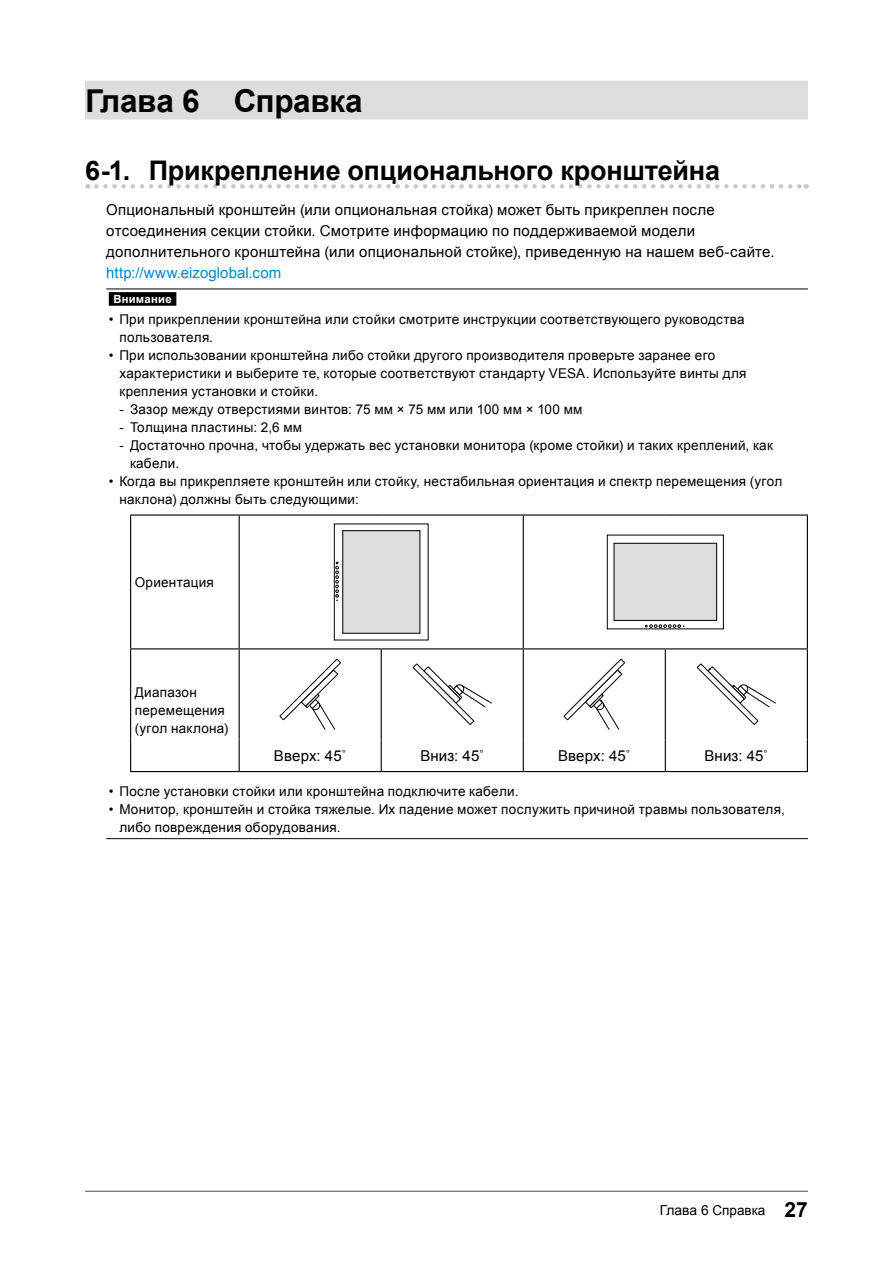
<style>
.page{position:relative;width:893px;height:1263px;background:#fff}
.page>*{position:absolute;margin:0;border:0;box-sizing:border-box;transform-origin:0 0}
.t1{font:700 31.5px "Arial";letter-spacing:-.01em;color:#000}
.t2{font:700 27px "Arial";letter-spacing:-.005em;color:#000}
.t3{font:15px/21px "Arial";letter-spacing:.015em;color:#000}
.t4{font:15px "Arial";letter-spacing:.005em;color:#0087c3}
.t5{font:13.5px/18px "Arial";letter-spacing:.02em;color:#000}
.t6{font:13.5px "Arial";color:#000}
.t7{font:700 11.25px "Arial";letter-spacing:.025em;color:#fff}
.s1{font-size:13.8px}
.s2{font-weight:700;font-size:21px}
</style>
<div class="page">
<hr style="left:85px;top:1191px;width:723px;height:1px;background:#595757">
<div style="left:85px;top:81px;width:723px;height:39px;background:#dcdddd"></div>
<svg style="left:96px;top:184px;width:711px;height:5px"></svg>
<hr style="left:106px;top:289px;width:702px;height:1px;background:#000">
<hr style="left:106px;top:838px;width:702px;height:1px;background:#000">
<div style="left:109px;top:292px;width:67px;height:14px;background:#000"></div>
<hr style="left:807px;top:516px;width:1px;height:132px;background:#000">
<hr style="left:130px;top:771px;width:109px;height:1px;background:#000">
<hr style="left:130px;top:514px;width:109px;height:2px;background:#000">
<hr style="left:130px;top:516px;width:1px;height:132px;background:#000">
<hr style="left:239px;top:514px;width:142px;height:2px;background:#000">
<hr style="left:239px;top:516px;width:1px;height:132px;background:#000">
<hr style="left:381px;top:514px;width:142px;height:2px;background:#000">
<hr style="left:523px;top:514px;width:142px;height:2px;background:#000">
<hr style="left:523px;top:516px;width:1px;height:132px;background:#000">
<hr style="left:665px;top:514px;width:143px;height:2px;background:#000">
<hr style="left:130px;top:648px;width:109px;height:1px;background:#000">
<hr style="left:130px;top:649px;width:1px;height:90px;background:#000">
<hr style="left:130px;top:739px;width:1px;height:32px;background:#000">
<hr style="left:239px;top:648px;width:142px;height:1px;background:#000">
<hr style="left:239px;top:649px;width:1px;height:90px;background:#000">
<hr style="left:381px;top:648px;width:142px;height:1px;background:#000">
<hr style="left:523px;top:648px;width:142px;height:1px;background:#000">
<hr style="left:523px;top:649px;width:1px;height:90px;background:#000">
<hr style="left:665px;top:648px;width:143px;height:1px;background:#000">
<hr style="left:665px;top:649px;width:1px;height:90px;background:#000">
<hr style="left:807px;top:649px;width:1px;height:90px;background:#000">
<hr style="left:239px;top:739px;width:1px;height:32px;background:#000">
<hr style="left:523px;top:739px;width:1px;height:32px;background:#000">
<hr style="left:665px;top:739px;width:1px;height:32px;background:#000">
<hr style="left:807px;top:739px;width:1px;height:32px;background:#000">
<hr style="left:239px;top:771px;width:142px;height:1px;background:#000">
<hr style="left:381px;top:771px;width:142px;height:1px;background:#000">
<hr style="left:523px;top:771px;width:142px;height:1px;background:#000">
<hr style="left:665px;top:771px;width:143px;height:1px;background:#000">
<hr style="left:381px;top:649px;width:1px;height:90px;background:#000">
<hr style="left:381px;top:739px;width:1px;height:32px;background:#000">
<div style="left:343px;top:531px;width:77px;height:102px;background:#dcdddd"></div>
<svg style="left:336px;top:562px;width:3px;height:39px"></svg>
<div style="left:607px;top:535px;width:117px;height:94px;border:1px solid #000"></div>
<div style="left:614px;top:543px;width:103px;height:77px;background:#dcdddd"></div>
<div style="left:614px;top:543px;width:103px;height:78px;border:1px solid #000"></div>
<svg style="left:645px;top:625px;width:39px;height:3px"></svg>
<svg style="left:319px;top:720px;width:17px;height:10px"></svg>
<svg style="left:280px;top:659px;width:60px;height:61px"></svg>
<div style="left:280px;top:659px;width:61px;height:61px;border:1px solid #000;border-radius:4px"></div>
<svg style="left:474px;top:692px;width:18px;height:15px"></svg>
<svg style="left:413px;top:664px;width:61px;height:60px"></svg>
<div style="left:413px;top:664px;width:61px;height:61px;border:1px solid #000;border-radius:4px"></div>
<svg style="left:603px;top:720px;width:17px;height:10px"></svg>
<svg style="left:564px;top:659px;width:60px;height:61px"></svg>
<div style="left:564px;top:659px;width:61px;height:61px;border:1px solid #000;border-radius:4px"></div>
<svg style="left:758px;top:692px;width:18px;height:15px"></svg>
<svg style="left:697px;top:664px;width:61px;height:60px"></svg>
<div style="left:697px;top:664px;width:61px;height:61px;border:1px solid #000;border-radius:4px"></div>
<h1 class="t1" style="left:85px;top:80px;width:279px">Глава 6 Справка</h1>
<h2 class="t2" style="left:85px;top:153px;width:637px">6-1. Прикрепление опционального кронштейна</h2>
<p class="t3" style="left:106px;top:199px;width:670px">Опциональный кронштейн (или опциональная стойка) может быть прикреплен после отсоединения секции стойки. Смотрите информацию по поддерживаемой модели дополнительного кронштейна (или опциональной стойке), приведенную на нашем веб-сайте.</p>
<p class="t4" style="left:106px;top:263px;width:176px">http://www.eizoglobal.com</p>
<p class="t7" style="left:113px;top:291px;width:60px">Внимание</p>
<p class="t5" style="left:119px;top:310px;width:627px;text-indent:-11px">• При прикреплении кронштейна или стойки смотрите инструкции соответствующего руководства пользователя.</p>
<p class="t5" style="left:119px;top:346px;width:629px;text-indent:-11px">• При использовании кронштейна либо стойки другого производителя проверьте заранее его характеристики и выберите те, которые соответствуют стандарту VESA. Используйте винты для крепления установки и стойки.</p>
<p class="t5" style="left:119px;top:400px;width:465px">- Зазор между отверстиями винтов: 75 мм × 75 мм или 100 мм × 100 мм</p>
<p class="t5" style="left:119px;top:418px;width:184px">- Толщина пластины: 2,6 мм</p>
<p class="t5" style="left:130px;top:436px;width:644px;text-indent:-11px">- Достаточно прочна, чтобы удержать вес установки монитора (кроме стойки) и таких креплений, как кабели.</p>
<p class="t5" style="left:119px;top:472px;width:664px;text-indent:-11px">• Когда вы прикрепляете кронштейн или стойку, нестабильная ориентация и спектр перемещения (угол наклона) должны быть следующими:</p>
<p class="t5" style="left:135px;top:573px;width:80px">Ориентация</p>
<p class="t5" style="left:135px;top:683px;width:95px">Диапазон перемещения (угол наклона)</p>
<p class="t3" style="left:274px;top:745px;width:74px">Вверх: 45˚</p>
<p class="t3" style="left:420px;top:745px;width:65px">Вниз: 45˚</p>
<p class="t3" style="left:558px;top:745px;width:74px">Вверх: 45˚</p>
<p class="t3" style="left:704px;top:745px;width:65px">Вниз: 45˚</p>
<p class="t5" style="left:109px;top:783px;width:411px">• После установки стойки или кронштейна подключите кабели.</p>
<p class="t5" style="left:119px;top:801px;width:667px;text-indent:-11px">• Монитор, кронштейн и стойка тяжелые. Их падение может послужить причиной травмы пользователя, либо повреждения оборудования.</p>
<p class="t6" style="left:660px;top:1201px;width:150px"><span class="s1">Глава 6</span> Справка <span class="s2">27</span></p>
</div>
